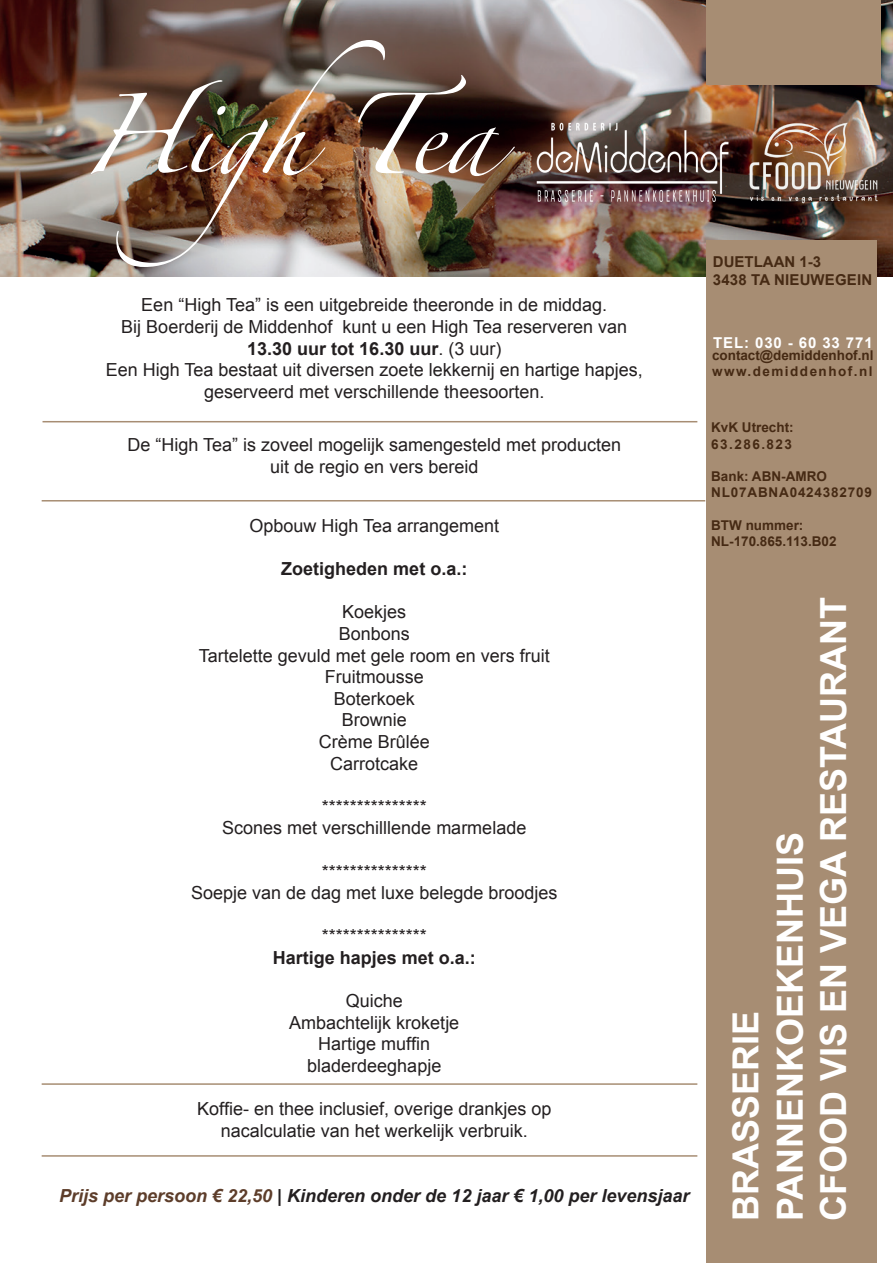
<style>
.page{position:relative;width:893px;height:1263px;background:#fff}
.page>*{position:absolute;margin:0;border:0;box-sizing:border-box;transform-origin:0 0}
.t1{font:72px "Zapfino";color:#fff}
.t2{font:700 36px/43.8px "Arial";color:#fff}
.t3{font:18px/21.6px "Arial";color:#231f20;text-align:center}
.t4{font:italic 700 18px "Arial";color:#231f20}
.t5{font:700 18px "Arial";color:#231f20}
.t6{font:700 15px/18px "Arial";letter-spacing:.01em;color:#462a14}
.t7{font:700 15px "Arial";letter-spacing:.06em;color:#fff}
.t8{font:700 13.5px/16.2px "Arial";color:#462a14}
.t9{font:700 13.5px/16.2px "Arial";letter-spacing:.06em;color:#462a14}
.s1{font-weight:700}
.s2{color:#5d3d2a}
</style>
<div class="page">
<img style="left:0;top:0;width:893px;height:276px">
<div style="left:707px;top:241px;width:170px;height:1022px;background:#a78d73"></div>
<div style="left:706px;top:0;width:175px;height:85px;background:#a78d73"></div>
<img style="left:530px;top:111px;width:353px;height:108px">
<hr style="left:43px;top:421px;width:654px;height:1px;background:#a78d73">
<hr style="left:42px;top:500px;width:663px;height:1px;background:#a78d73">
<hr style="left:42px;top:1083px;width:655px;height:2px;background:#a78d73">
<hr style="left:42px;top:1155px;width:655px;height:2px;background:#a78d73">
<h1 class="t1" style="left:80px;top:105px;width:417px">HighTe a</h1>
<p class="t3" style="left:106px;top:294px;width:538px">Een “High Tea” is een uitgebreide theeronde in de middag.<br>Bij Boerderij de Middenhof kunt u een High Tea reserveren van <span class="s1">13.30 uur tot 16.30 uur</span>. (3 uur)<br>Een High Tea bestaat uit diversen zoete lekkernij en hartige hapjes, geserveerd met verschillende theesoorten.</p>
<p class="t3" style="left:127px;top:434px;width:495px">De “High Tea” is zoveel mogelijk samengesteld met producten uit de regio en vers bereid</p>
<p class="t3" style="left:249px;top:515px;width:251px">Opbouw High Tea arrangement</p>
<p class="t5" style="left:281px;top:557px;width:188px">Zoetigheden met o.a.:</p>
<p class="t3" style="left:199px;top:601px;width:353px">Koekjes<br>Bonbons<br>Tartelette gevuld met gele room en vers fruit<br>Fruitmousse<br>Boterkoek<br>Brownie<br>Crème Brûlée<br>Carrotcake</p>
<p class="t3" style="left:222px;top:796px;width:306px">***************<br>Scones met verschilllende marmelade</p>
<p class="t3" style="left:191px;top:861px;width:368px">***************<br>Soepje van de dag met luxe belegde broodjes</p>
<p class="t3" style="left:322px;top:925px;width:107px">***************</p>
<p class="t5" style="left:273px;top:946px;width:205px">Hartige hapjes met o.a.:</p>
<p class="t3" style="left:289px;top:990px;width:172px">Quiche<br>Ambachtelijk kroketje<br>Hartige muffin bladerdeeghapje</p>
<p class="t3" style="left:197px;top:1098px;width:356px">Koffie- en thee inclusief, overige drankjes op nacalculatie van het werkelijk verbruik.</p>
<p class="t4" style="left:59px;top:1183px;width:632px"><span class="s2">Prijs per persoon € 22,50</span> | Kinderen onder de 12 jaar € 1,00 per levensjaar</p>
<p class="t6" style="left:713px;top:253px;width:161px">DUETLAAN 1-3<br>3438 TA NIEUWEGEIN</p>
<p class="t7" style="left:713px;top:332px;width:161px">TEL: 030 - 60 33 771</p>
<p class="t8" style="left:712px;top:348px;width:163px">contact@demiddenhof.nl www.demiddenhof.nl</p>
<p class="t8" style="left:711px;top:420px;width:84px">KvK Utrecht:<br>63.286.823</p>
<p class="t9" style="left:711px;top:469px;width:162px">Bank: ABN-AMRO<br>NL07ABNA0424382709</p>
<p class="t8" style="left:711px;top:517px;width:127px">BTW nummer:<br>NL-170.865.113.B02</p>
<h2 class="t2" style="left:725px;top:1221px;width:626px;rotate:-90deg">BRASSERIE<br>PANNENKOEKENHUIS<br>CFOOD VIS EN VEGA RESTAURANT</h2>
</div>
